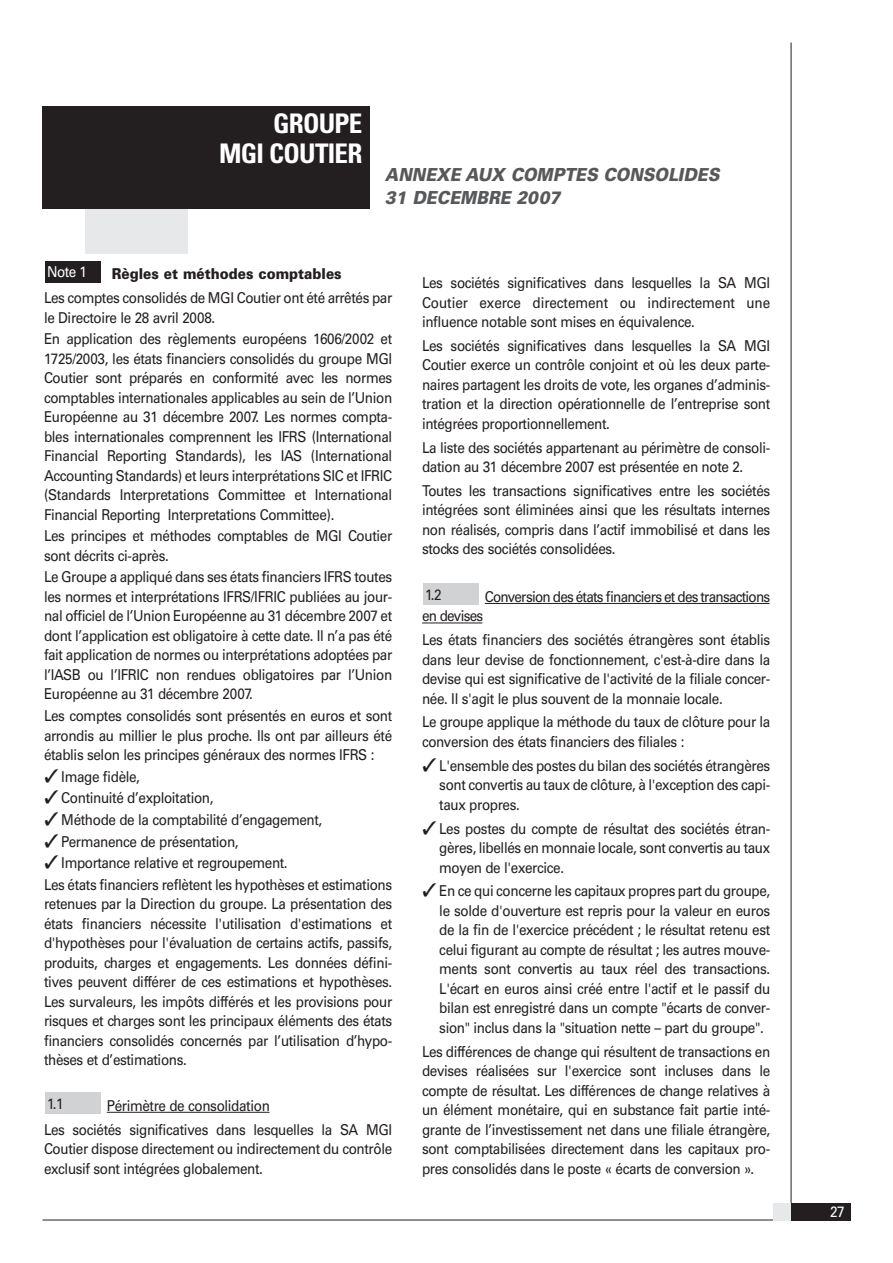
<style>
.page{position:relative;width:893px;height:1263px;background:#fff}
.page>*{position:absolute;margin:0;border:0;box-sizing:border-box;transform-origin:0 0}
.t1{font:700 condensed 27px/30px "Univers";letter-spacing:-.025em;color:#fff;text-align:right}
.t2{font:italic 900 18px/23.1px "Univers";color:#57585a;scale:.9 1}
.t3{font:15px/19.5px "Univers";letter-spacing:-.03em;color:#231f20;text-align:justify;scale:.9 1}
.t4{font:15px "Univers";letter-spacing:-.055em;color:#231f20;scale:.9 1}
.t5{font:900 15px "Univers";color:#231f20;scale:.9 1}
.t6{font:15px "Univers";letter-spacing:-.035em;color:#fff;scale:.9 1}
</style>
<div class="page">
<hr style="left:791px;top:43px;width:1px;height:1175px;background:#231f20">
<div style="left:791px;top:1203px;width:59px;height:17px;background:#231f20"></div>
<hr style="left:43px;top:1219px;width:748px;height:1px;background:#231f20">
<div style="left:774px;top:1203px;width:17px;height:17px;background:#e7e8e9"></div>
<hr style="left:107px;top:1112px;width:163px;height:1px;background:#231f20">
<hr style="left:485px;top:603px;width:284px;height:1px;background:#231f20">
<hr style="left:422px;top:623px;width:60px;height:1px;background:#231f20">
<div style="left:424px;top:584px;width:55px;height:21px;background:#d1d2d4"></div>
<div style="left:46px;top:1092px;width:55px;height:22px;background:#d1d2d4"></div>
<div style="left:46px;top:261px;width:55px;height:21px;background:#231f20"></div>
<div style="left:85px;top:106px;width:102px;height:147px;background:#e7e8e9"></div>
<div style="left:43px;top:106px;width:327px;height:102px;background:#231f20"></div>
<h1 class="t1" style="left:219px;top:111px;width:145px">GROUPE<br>MGI COUTIER</h1>
<p class="t2" style="left:385px;top:164px;width:373px">ANNEXE AUX COMPTES CONSOLIDES<br>31 DECEMBRE 2007</p>
<p class="t6" style="left:47px;top:266px;width:46px">Note 1</p>
<p class="t5" style="left:112px;top:268px;width:257px">Règles et méthodes comptables</p>
<p class="t3" style="left:44px;top:289px;width:388px">Les comptes consolidés de MGI Coutier ont été arrêtés par le Directoire le 28 avril 2008.</p>
<p class="t3" style="left:44px;top:330px;width:388px">En application des règlements européens 1606/2002 et 1725/2003, les états financiers consolidés du groupe MGI Coutier sont préparés en conformité avec les normes comptables internationales applicables au sein de l’Union Européenne au 31 décembre 2007. Les normes compta&shy;bles internationales comprennent les IFRS (International Financial Reporting Standards), les IAS (International Accounting Standards) et leurs interprétations SIC et IFRIC (Standards Interpretations Committee et International Financial Reporting Interpretations Committee).</p>
<p class="t3" style="left:44px;top:528px;width:388px">Les principes et méthodes comptables de MGI Coutier sont décrits ci-après.</p>
<p class="t3" style="left:44px;top:569px;width:388px">Le Groupe a appliqué dans ses états financiers IFRS toutes les normes et interprétations IFRS/IFRIC publiées au jour&shy;nal officiel de l’Union Européenne au 31 décembre 2007 et dont l’application est obligatoire à cette date. Il n’a pas été fait application de normes ou interprétations adoptées par l’IASB ou l’IFRIC non rendues obligatoires par l’Union Européenne au 31 décembre 2007.</p>
<p class="t3" style="left:44px;top:707px;width:388px">Les comptes consolidés sont présentés en euros et sont arrondis au millier le plus proche. Ils ont par ailleurs été établis selon les principes généraux des normes IFRS :</p>
<p class="t3" style="left:44px;top:768px;width:108px">✓ Image fidèle,</p>
<p class="t3" style="left:44px;top:790px;width:190px">✓ Continuité d’exploitation,</p>
<p class="t3" style="left:44px;top:811px;width:311px">✓ Méthode de la comptabilité d’engagement,</p>
<p class="t3" style="left:44px;top:833px;width:218px">✓ Permanence de présentation,</p>
<p class="t3" style="left:44px;top:853px;width:388px;line-height:21.6px">✓ Importance relative et regroupement.<br>Les états financiers reflètent les hypothèses et estimations</p>
<p class="t3" style="left:44px;top:896px;width:388px">retenues par la Direction du groupe. La présentation des états financiers nécessite l'utilisation d'estimations et d'hypothèses pour l'évaluation de certains actifs, passifs, produits, charges et engagements. Les données défini&shy;tives peuvent différer de ces estimations et hypothèses.<br>Les survaleurs, les impôts différés et les provisions pour risques et charges sont les principaux éléments des états financiers consolidés concernés par l’utilisation d’hypo&shy;thèses et d’estimations.</p>
<p class="t3" style="left:44px;top:1095px;width:388px;line-height:23.7px;text-indent:63px">Périmètre de consolidation<br>Les sociétés significatives dans lesquelles la SA MGI</p>
<p class="t3" style="left:44px;top:1140px;width:388px">Coutier dispose directement ou indirectement du contrôle exclusif sont intégrées globalement.</p>
<p class="t3" style="left:47px;top:1095px;width:20px">1.1</p>
<p class="t3" style="left:422px;top:274px;width:388px">Les sociétés significatives dans lesquelles la SA MGI Coutier exerce directement ou indirectement une influence notable sont mises en équivalence.</p>
<p class="t3" style="left:422px;top:337px;width:388px">Les sociétés significatives dans lesquelles la SA MGI Coutier exerce un contrôle conjoint et où les deux parte&shy;naires partagent les droits de vote, les organes d’adminis&shy;tration et la direction opérationnelle de l’entreprise sont intégrées proportionnellement.</p>
<p class="t3" style="left:422px;top:439px;width:388px">La liste des sociétés appartenant au périmètre de consoli&shy;dation au 31 décembre 2007 est présentée en note 2.</p>
<p class="t3" style="left:422px;top:482px;width:388px">Toutes les transactions significatives entre les sociétés intégrées sont éliminées ainsi que les résultats internes non réalisés, compris dans l’actif immobilisé et dans les stocks des sociétés consolidées.</p>
<p class="t4" style="left:485px;top:591px;width:319px">Conversion des états financiers et des transactions</p>
<p class="t3" style="left:422px;top:606px;width:388px;line-height:23.7px">en devises<br>Les états financiers des sociétés étrangères sont établis</p>
<p class="t3" style="left:422px;top:651px;width:388px">dans leur devise de fonctionnement, c'est-à-dire dans la devise qui est significative de l'activité de la filiale concer&shy;née. Il s'agit le plus souvent de la monnaie locale.</p>
<p class="t3" style="left:422px;top:714px;width:388px">Le groupe applique la méthode du taux de clôture pour la conversion des états financiers des filiales :</p>
<p class="t3" style="left:439px;top:757px;width:369px;text-indent:-17px">✓ L'ensemble des postes du bilan des sociétés étrangères sont convertis au taux de clôture, à l'exception des capi&shy;taux propres.</p>
<p class="t3" style="left:439px;top:820px;width:369px;text-indent:-17px">✓ Les postes du compte de résultat des sociétés étran&shy;gères, libellés en monnaie locale, sont convertis au taux moyen de l'exercice.</p>
<p class="t3" style="left:439px;top:882px;width:369px;text-indent:-17px">✓ En ce qui concerne les capitaux propres part du groupe, le solde d'ouverture est repris pour la valeur en euros de la fin de l'exercice précédent ; le résultat retenu est celui figurant au compte de résultat ; les autres mouve&shy;ments sont convertis au taux réel des transactions.<br>L'écart en euros ainsi créé entre l'actif et le passif du bilan est enregistré dans un compte "écarts de conver&shy;sion" inclus dans la "situation nette – part du groupe".</p>
<p class="t3" style="left:422px;top:1043px;width:388px">Les différences de change qui résultent de transactions en devises réalisées sur l'exercice sont incluses dans le compte de résultat. Les différences de change relatives à un élément monétaire, qui en substance fait partie inté&shy;grante de l’investissement net dans une filiale étrangère, sont comptabilisées directement dans les capitaux pro&shy;pres consolidés dans le poste « écarts de conversion ».</p>
<p class="t3" style="left:425px;top:586px;width:20px">1.2</p>
<p class="t6" style="left:830px;top:1206px;width:18px">27</p>
</div>
